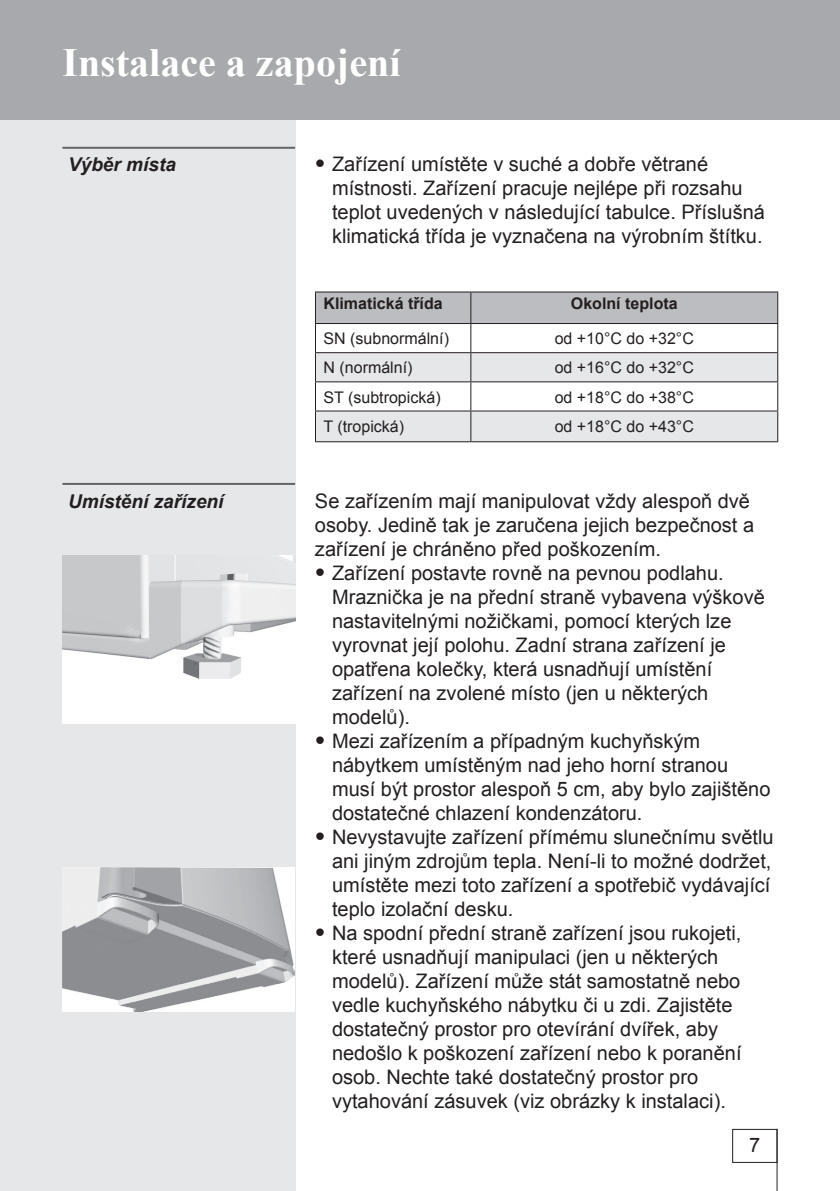
<style>
.page{position:relative;width:840px;height:1191px;background:#fff}
.page>*{position:absolute;margin:0;border:0;box-sizing:border-box;transform-origin:0 0}
.t1{font:700 40px "Times New Roman";color:#fff}
.t2{font:20px/24px "Arial";color:#231f20}
.t3{font:italic 700 19px "Arial";color:#231f20}
.t4{font:16px "Arial";color:#231f20}
.t5{font:700 16px "Arial";color:#231f20}
.s1{font-size:30px}
</style>
<div class="page">
<div style="left:0;top:0;width:295px;height:1191px;background:#e6e7e9"></div>
<div style="left:0;top:0;width:839px;height:119px;background:#a8a9ad"></div>
<div style="left:62px;top:555px;width:233px;height:168px;background:#fff"></div>
<img style="left:62px;top:555px;width:233px;height:124px">
<img style="left:62px;top:867px;width:232px;height:144px">
<div style="left:731px;top:1128px;width:46px;height:34px;border:1px solid #231f20"></div>
<hr style="left:776px;top:1128px;width:1px;height:63px;background:#231f20">
<div style="left:316px;top:411px;width:460px;height:30px;background:#e6e7e9"></div>
<hr style="left:315px;top:291px;width:155px;height:1px;background:#231f20">
<hr style="left:470px;top:291px;width:307px;height:1px;background:#231f20">
<svg style="left:315px;top:292px;width:462px;height:118px"></svg>
<hr style="left:315px;top:410px;width:155px;height:1px;background:#231f20">
<hr style="left:315px;top:411px;width:1px;height:30px;background:#231f20">
<hr style="left:470px;top:410px;width:307px;height:1px;background:#231f20">
<hr style="left:470px;top:411px;width:1px;height:30px;background:#231f20">
<hr style="left:776px;top:411px;width:1px;height:30px;background:#231f20">
<hr style="left:315px;top:441px;width:155px;height:1px;background:#231f20">
<hr style="left:470px;top:441px;width:307px;height:1px;background:#231f20">
<hr style="left:62px;top:147px;width:233px;height:2px;background:#636366">
<hr style="left:62px;top:483px;width:233px;height:2px;background:#636366">
<h1 class="t1" style="left:62px;top:35px;width:339px">Instalace a zapojení</h1>
<p class="t3" style="left:68px;top:152px;width:109px">Výběr místa</p>
<p class="t3" style="left:68px;top:488px;width:157px">Umístění zařízení</p>
<p class="t2" style="left:332px;top:153px;width:434px;text-indent:-17px"><span class="s1">•</span> Zařízení umístěte v suché a dobře větrané místnosti. Zařízení pracuje nejlépe při rozsahu teplot uvedených v následující tabulce. Příslušná klimatická třída je vyznačena na výrobním štítku.</p>
<p class="t5" style="left:323px;top:293px;width:121px">Klimatická třída</p>
<p class="t5" style="left:570px;top:293px;width:108px">Okolní teplota</p>
<p class="t4" style="left:323px;top:328px;width:127px">SN (subnormální)</p>
<p class="t4" style="left:554px;top:328px;width:141px">od +10°C do +32°C</p>
<p class="t4" style="left:323px;top:357px;width:90px">N (normální)</p>
<p class="t4" style="left:554px;top:357px;width:141px">od +16°C do +32°C</p>
<p class="t4" style="left:323px;top:386px;width:119px">ST (subtropická)</p>
<p class="t4" style="left:554px;top:386px;width:141px">od +18°C do +38°C</p>
<p class="t4" style="left:323px;top:415px;width:82px">T (tropická)</p>
<p class="t4" style="left:554px;top:415px;width:141px">od +18°C do +43°C</p>
<p class="t2" style="left:315px;top:489px;width:440px">Se zařízením mají manipulovat vždy alespoň dvě osoby. Jedině tak je zaručena jejich bezpečnost a zařízení je chráněno před poškozením.</p>
<p class="t2" style="left:332px;top:561px;width:434px;text-indent:-17px"><span class="s1">•</span> Zařízení postavte rovně na pevnou podlahu.<br>Mraznička je na přední straně vybavena výškově nastavitelnými nožičkami, pomocí kterých lze vyrovnat její polohu. Zadní strana zařízení je opatřena kolečky, která usnadňují umístění zařízení na zvolené místo (jen u některých modelů).</p>
<p class="t2" style="left:332px;top:729px;width:439px;text-indent:-17px"><span class="s1">•</span> Mezi zařízením a případným kuchyňským nábytkem umístěným nad jeho horní stranou musí být prostor alespoň 5 cm, aby bylo zajištěno dostatečné chlazení kondenzátoru.</p>
<p class="t2" style="left:332px;top:825px;width:443px;text-indent:-17px"><span class="s1">•</span> Nevystavujte zařízení přímému slunečnímu světlu ani jiným zdrojům tepla. Není-li to možné dodržet, umístěte mezi toto zařízení a spotřebič vydávající teplo izolační desku.</p>
<p class="t2" style="left:332px;top:921px;width:411px;text-indent:-17px"><span class="s1">•</span> Na spodní přední straně zařízení jsou rukojeti, které usnadňují manipulaci (jen u některých modelů). Zařízení může stát samostatně nebo vedle kuchyňského nábytku či u zdi. Zajistěte dostatečný prostor pro otevírání dvířek, aby nedošlo k poškození zařízení nebo k poranění osob. Nechte také dostatečný prostor pro vytahování zásuvek (viz obrázky k instalaci).</p>
</div>
